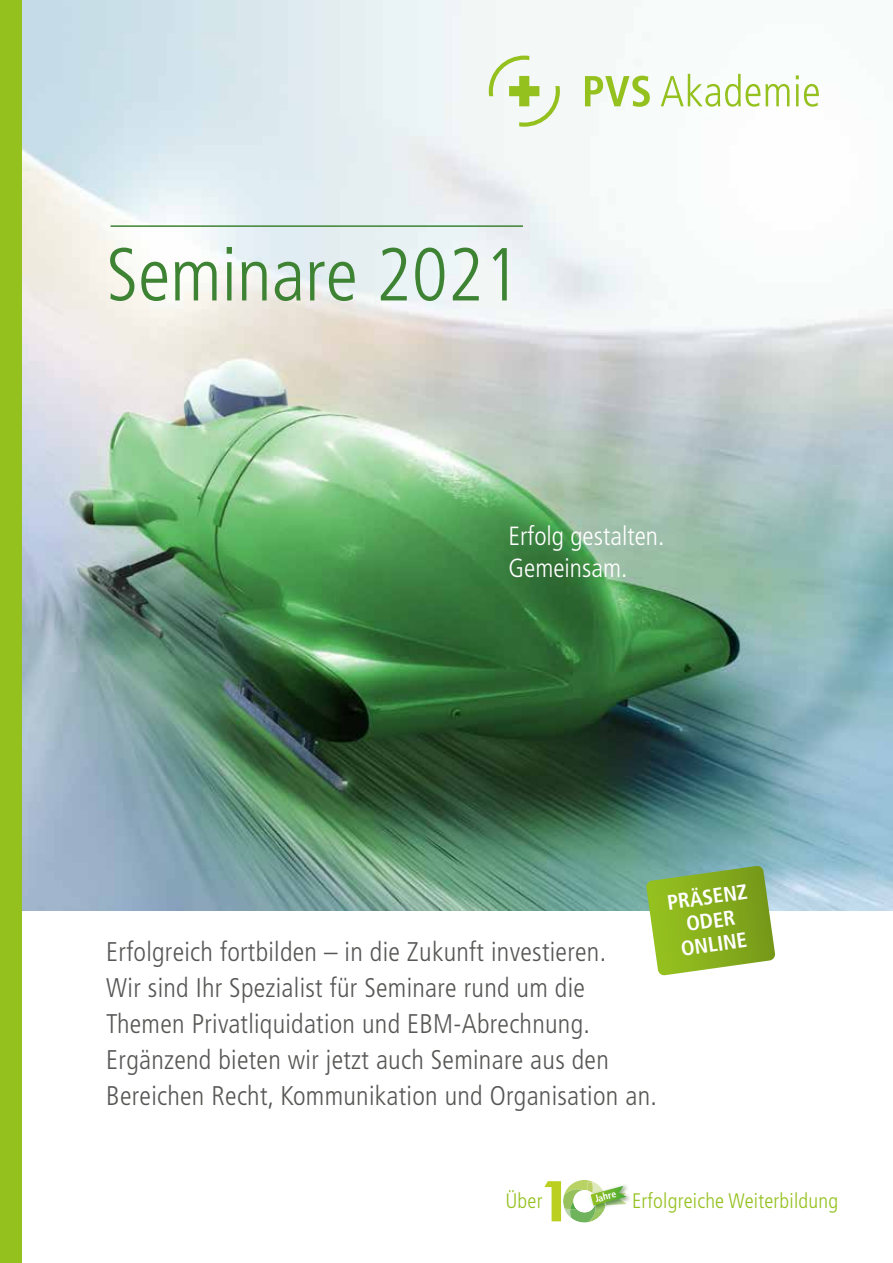
<style>
.page{position:relative;width:893px;height:1263px;background:#fff}
.page>*{position:absolute;margin:0;border:0;box-sizing:border-box;transform-origin:0 0}
.t1{font:300 condensed 75px "Frutiger LT Std";color:#3d8333}
.t2{font:300 condensed 27px/36px "Frutiger LT Std";letter-spacing:.01em;color:#575756}
.t3{font:300 condensed 26.25px/32.4px "Frutiger LT Std";color:#fff}
.t4{font:300 condensed 21px "Frutiger LT Std";letter-spacing:.01em;color:#95c11f}
.t5{font:700 condensed 21px/24px "Frutiger LT Std";color:#fff;text-align:center}
.t6{font:700 condensed 9.9px "Frutiger LT Std";color:#fff}
</style>
<div class="page">
<img style="left:21px;top:0;width:872px;height:910px">
<div style="left:0;top:0;width:21px;height:1263px;background:#95c11f"></div>
<svg style="left:489px;top:56px;width:71px;height:71px"></svg>
<svg style="left:585px;top:76px;width:65px;height:31px"></svg>
<svg style="left:661px;top:74px;width:128px;height:33px"></svg>
<svg style="left:796px;top:75px;width:23px;height:32px"></svg>
<img style="left:626px;top:1186px;width:4px;height:16px">
<svg style="left:544px;top:1180px;width:82px;height:42px"></svg>
<hr style="left:111px;top:225px;width:412px;height:2px;background:#3d8333">
<svg style="left:646px;top:866px;width:129px;height:110px;background:#93b744"></svg>
<h1 class="t1" style="left:106px;top:232px;width:415px">Seminare 2021</h1>
<p class="t3" style="left:509px;top:520px;width:157px">Erfolg gestalten.<br>Gemeinsam.</p>
<p class="t2" style="left:106px;top:934px;width:552px">Erfolgreich fortbilden – in die Zukunft investieren.<br>Wir sind Ihr Spezialist für Seminare rund um die Themen Privatliquidation und EBM-Abrechnung.<br>Ergänzend bieten wir jetzt auch Seminare aus den Bereichen Recht, Kommunikation und Organisation an.</p>
<p class="t5" style="left:666px;top:891px;width:82px;rotate:-8deg">PRÄSENZ<br>ODER<br>ONLINE</p>
<p class="t4" style="left:505px;top:1189px;width:39px">Über</p>
<p class="t4" style="left:632px;top:1189px;width:207px">Erfolgreiche Weiterbildung</p>
<p class="t6" style="left:594px;top:1193px;width:23px;rotate:-14deg">Jahre</p>
</div>
